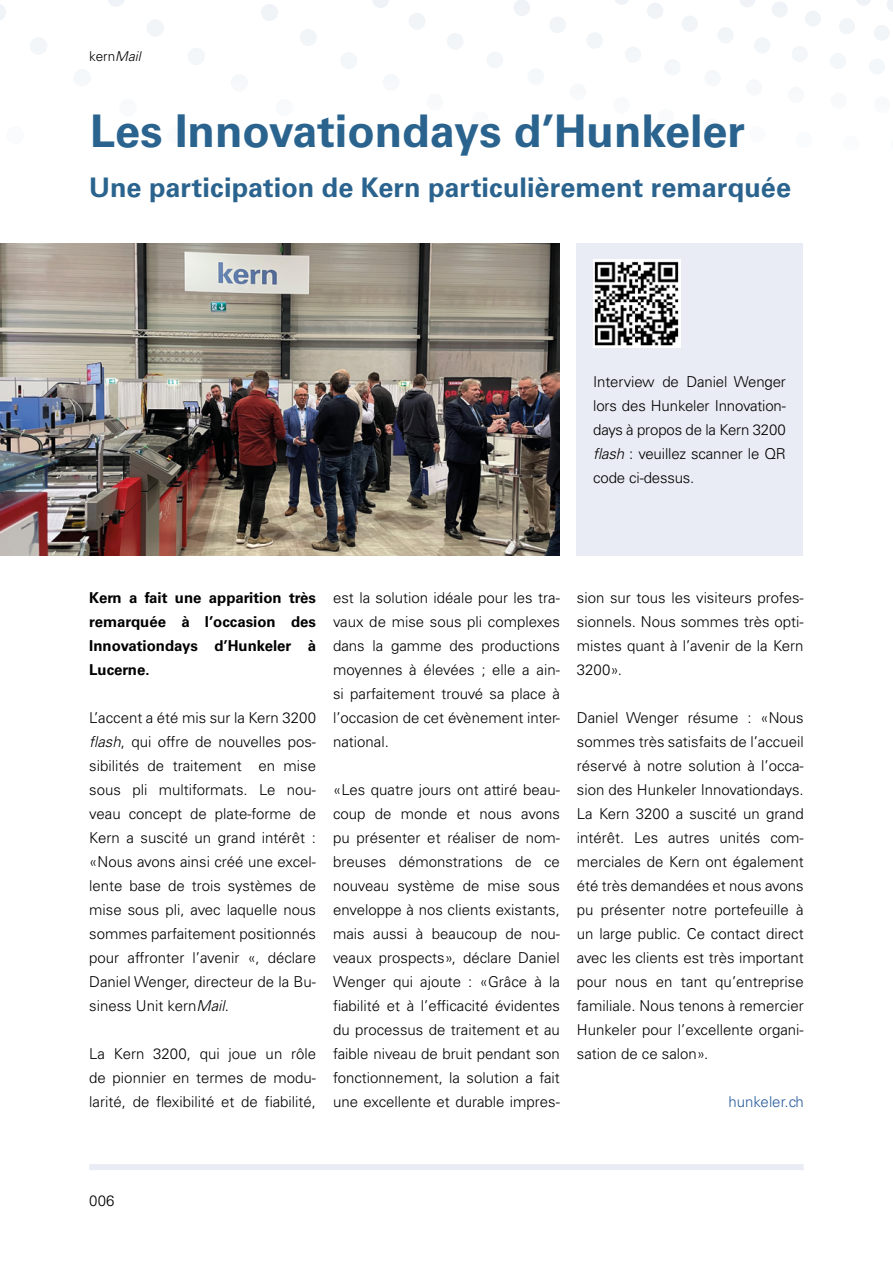
<style>
.page{position:relative;width:893px;height:1263px;background:#fff}
.page>*{position:absolute;margin:0;border:0;box-sizing:border-box;transform-origin:0 0}
.t1{font:700 45px "Univers LT Std";color:#2a638e}
.t2{font:700 27px "Univers LT Std";color:#2a638e}
.t3{font:300 15px/24px "Univers LT Std";color:#000;text-align:justify}
.t4{font:700 15px/24px "Univers LT Std";color:#000;text-align:justify}
.t5{font:300 15px "Univers LT Std";color:#275b9b}
.t6{font:300 13.5px "Univers LT Std";color:#000}
.s1{font-style:italic}
</style>
<div class="page">
<svg style="left:887px;top:0;width:6px;height:12px"></svg>
<svg style="left:856px;top:0;width:15px;height:6px"></svg>
<div style="left:874px;top:25px;width:16px;height:16px;background:#f2f5f8;border-radius:50%"></div>
<div style="left:839px;top:18px;width:16px;height:16px;background:#f1f5f7;border-radius:50%"></div>
<div style="left:805px;top:11px;width:16px;height:16px;background:#f0f4f7;border-radius:50%"></div>
<div style="left:772px;top:1px;width:16px;height:17px;background:#f0f4f7;border-radius:50%"></div>
<div style="left:869px;top:58px;width:16px;height:17px;background:#f4f7f9;border-radius:50%"></div>
<svg style="left:739px;top:0;width:16px;height:7px"></svg>
<div style="left:830px;top:53px;width:16px;height:16px;background:#f4f7f9;border-radius:50%"></div>
<div style="left:792px;top:46px;width:16px;height:16px;background:#f4f7f9;border-radius:50%"></div>
<div style="left:874px;top:96px;width:16px;height:17px;background:#f7f9fb;border-radius:50%"></div>
<div style="left:754px;top:37px;width:16px;height:17px;background:#f3f6f8;border-radius:50%"></div>
<div style="left:831px;top:92px;width:16px;height:17px;background:#f7f9fb;border-radius:50%"></div>
<div style="left:717px;top:27px;width:17px;height:16px;background:#f2f5f8;border-radius:50%"></div>
<div style="left:682px;top:16px;width:16px;height:16px;background:#f1f5f7;border-radius:50%"></div>
<div style="left:788px;top:87px;width:16px;height:16px;background:#f7f9fb;border-radius:50%"></div>
<div style="left:647px;top:3px;width:16px;height:16px;background:#f0f4f7;border-radius:50%"></div>
<div style="left:746px;top:79px;width:16px;height:17px;background:#f6f8fa;border-radius:50%"></div>
<svg style="left:615px;top:0;width:14px;height:5px"></svg>
<div style="left:704px;top:70px;width:17px;height:16px;background:#f5f8fa;border-radius:50%"></div>
<div style="left:796px;top:132px;width:16px;height:16px;background:#fafbfc;border-radius:50%"></div>
<div style="left:664px;top:59px;width:17px;height:16px;background:#f4f7f9;border-radius:50%"></div>
<div style="left:749px;top:126px;width:17px;height:16px;background:#f9fbfc;border-radius:50%"></div>
<div style="left:625px;top:46px;width:16px;height:17px;background:#f4f7f9;border-radius:50%"></div>
<div style="left:703px;top:118px;width:17px;height:17px;background:#f9fbfc;border-radius:50%"></div>
<div style="left:586px;top:32px;width:17px;height:17px;background:#f3f6f8;border-radius:50%"></div>
<div style="left:658px;top:108px;width:16px;height:17px;background:#f9fafb;border-radius:50%"></div>
<div style="left:549px;top:16px;width:17px;height:17px;background:#f1f5f7;border-radius:50%"></div>
<div style="left:513px;top:0;width:17px;height:16px;background:#eff3f7;border-radius:50%"></div>
<div style="left:613px;top:97px;width:17px;height:17px;background:#f8fafb;border-radius:50%"></div>
<div style="left:570px;top:84px;width:16px;height:16px;background:#f6f8fa;border-radius:50%"></div>
<div style="left:527px;top:68px;width:17px;height:17px;background:#f5f8fa;border-radius:50%"></div>
<div style="left:486px;top:51px;width:17px;height:17px;background:#f4f7f9;border-radius:50%"></div>
<div style="left:447px;top:33px;width:17px;height:17px;background:#f3f6f8;border-radius:50%"></div>
<div style="left:518px;top:127px;width:17px;height:17px;background:#fafbfc;border-radius:50%"></div>
<div style="left:409px;top:13px;width:16px;height:17px;background:#f1f5f7;border-radius:50%"></div>
<div style="left:472px;top:111px;width:17px;height:17px;background:#f9fafb;border-radius:50%"></div>
<svg style="left:372px;top:0;width:17px;height:8px"></svg>
<div style="left:426px;top:93px;width:17px;height:18px;background:#f7f9fb;border-radius:50%"></div>
<div style="left:383px;top:74px;width:17px;height:17px;background:#f6f8fa;border-radius:50%"></div>
<div style="left:340px;top:52px;width:17px;height:17px;background:#f4f7f9;border-radius:50%"></div>
<div style="left:300px;top:29px;width:17px;height:17px;background:#f2f5f8;border-radius:50%"></div>
<div style="left:261px;top:4px;width:17px;height:17px;background:#f0f4f7;border-radius:50%"></div>
<div style="left:323px;top:122px;width:17px;height:17px;background:#f9fbfc;border-radius:50%"></div>
<div style="left:276px;top:99px;width:17px;height:17px;background:#f8fafb;border-radius:50%"></div>
<div style="left:231px;top:74px;width:17px;height:18px;background:#f6f8fa;border-radius:50%"></div>
<div style="left:188px;top:48px;width:17px;height:17px;background:#f4f7f9;border-radius:50%"></div>
<div style="left:146px;top:19px;width:18px;height:18px;background:#f1f5f7;border-radius:50%"></div>
<div style="left:167px;top:127px;width:18px;height:17px;background:#f9fbfc;border-radius:50%"></div>
<svg style="left:108px;top:0;width:16px;height:7px"></svg>
<div style="left:119px;top:99px;width:18px;height:18px;background:#f8fafb;border-radius:50%"></div>
<div style="left:73px;top:69px;width:18px;height:18px;background:#f5f8fa;border-radius:50%"></div>
<div style="left:30px;top:37px;width:17px;height:18px;background:#f3f6f8;border-radius:50%"></div>
<svg style="left:0;top:4px;width:6px;height:16px"></svg>
<div style="left:6px;top:126px;width:18px;height:18px;background:#f9fbfc;border-radius:50%"></div>
<div style="left:89px;top:1164px;width:715px;height:6px;background:#e9ecf4"></div>
<img style="left:0;top:243px;width:559px;height:312px">
<div style="left:576px;top:243px;width:227px;height:312px;background:#e9ecf4"></div>
<img style="left:593px;top:260px;width:87px;height:87px">
<p class="t6" style="left:89px;top:48px;width:56px">kern<span class="s1">Mail</span></p>
<h1 class="t1" style="left:90px;top:105px;width:657px">Les Innovationdays d’Hunkeler</h1>
<h2 class="t2" style="left:89px;top:172px;width:703px">Une participation de Kern particulièrement remarquée</h2>
<p class="t3" style="left:593px;top:370px;width:194px">Interview de Daniel Wenger lors des Hunkeler Innovation&shy;days à propos de la Kern 3200 <span class="s1">flash</span> : veuillez scanner le QR code ci-dessus.</p>
<p class="t4" style="left:89px;top:586px;width:228px">Kern a fait une apparition très remarquée à l’occasion des Innovationdays d’Hunkeler à Lucerne.</p>
<p class="t3" style="left:89px;top:706px;width:228px">L’accent a été mis sur la Kern 3200 <span class="s1">flash</span>, qui offre de nouvelles pos&shy;sibilités de traitement en mise sous pli multiformats. Le nou&shy;veau concept de plate-forme de Kern a suscité un grand intérêt : «Nous avons ainsi créé une excel&shy;lente base de trois systèmes de mise sous pli, avec laquelle nous sommes parfaitement positionnés pour affronter l’avenir «, déclare Daniel Wenger, directeur de la Bu&shy;siness Unit kern<span class="s1">Mail</span>.</p>
<p class="t3" style="left:89px;top:1042px;width:228px">La Kern 3200, qui joue un rôle de pionnier en termes de modu&shy;larité, de flexibilité et de fiabilité,</p>
<p class="t3" style="left:333px;top:586px;width:228px">est la solution idéale pour les tra&shy;vaux de mise sous pli complexes dans la gamme des productions moyennes à élevées ; elle a ain&shy;si parfaitement trouvé sa place à l’occasion de cet évènement inter&shy;national.</p>
<p class="t3" style="left:333px;top:778px;width:228px">«Les quatre jours ont attiré beau&shy;coup de monde et nous avons pu présenter et réaliser de nom&shy;breuses démonstrations de ce nouveau système de mise sous enveloppe à nos clients existants, mais aussi à beaucoup de nou&shy;veaux prospects», déclare Daniel Wenger qui ajoute : «Grâce à la fiabilité et à l’efficacité évidentes du processus de traitement et au faible niveau de bruit pendant son fonctionnement, la solution a fait une excellente et durable impres-</p>
<p class="t3" style="left:577px;top:586px;width:228px">sion sur tous les visiteurs profes&shy;sionnels. Nous sommes très opti&shy;mistes quant à l’avenir de la Kern 3200».</p>
<p class="t3" style="left:577px;top:706px;width:228px">Daniel Wenger résume : «Nous sommes très satisfaits de l’accueil réservé à notre solution à l’occa&shy;sion des Hunkeler Innovationdays.<br>La Kern 3200 a suscité un grand intérêt. Les autres unités com&shy;merciales de Kern ont également été très demandées et nous avons pu présenter notre portefeuille à un large public. Ce contact direct avec les clients est très important pour nous en tant qu’entreprise familiale. Nous tenons à remercier Hunkeler pour l’excellente organi&shy;sation de ce salon».</p>
<p class="t5" style="left:728px;top:1093px;width:77px">hunkeler.ch</p>
<p class="t3" style="left:89px;top:1189px;width:27px">006</p>
</div>
